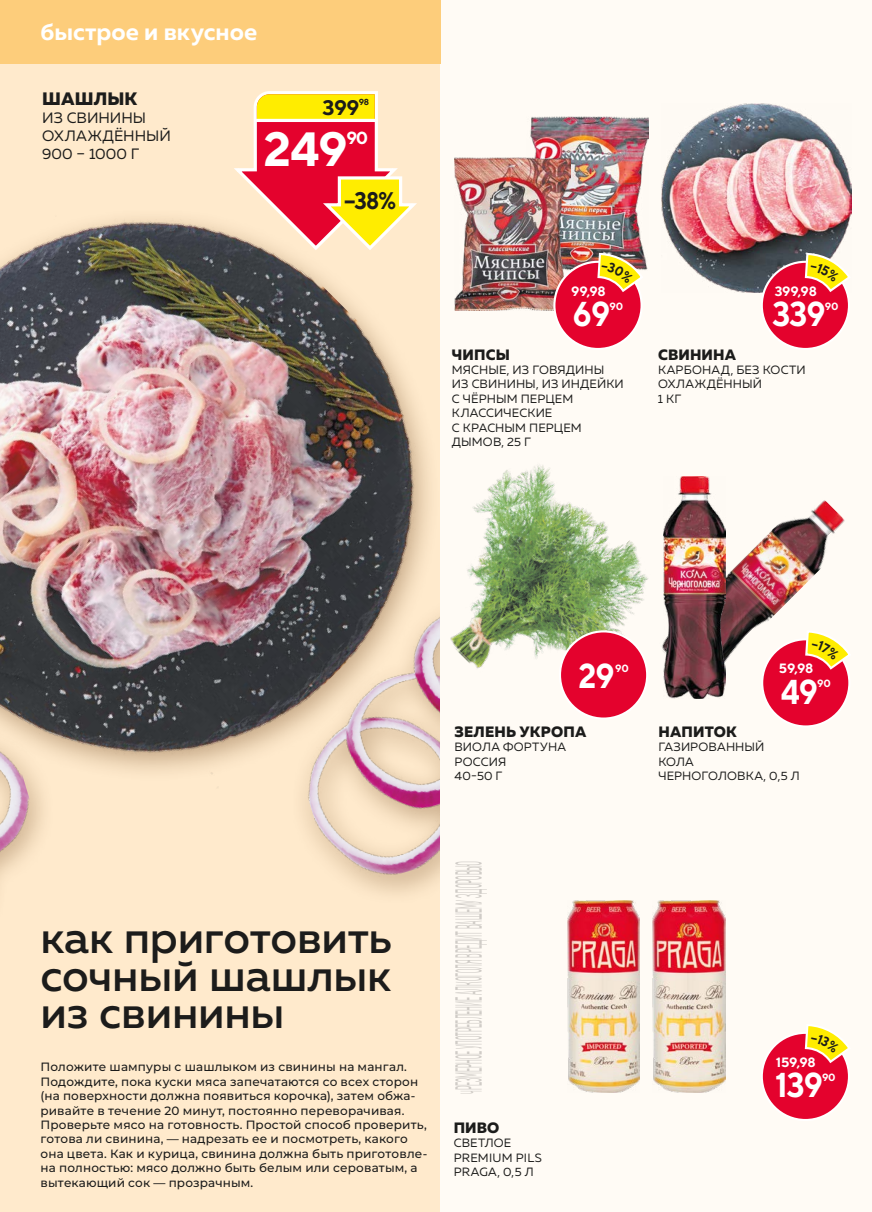
<style>
.page{position:relative;width:872px;height:1212px;background:#fff}
.page>*{position:absolute;margin:0;border:0;box-sizing:border-box;transform-origin:0 0}
.t1{font:700 48px "TT Norms";color:#fff}
.t2{font:500 45px/37.5px "Muller";letter-spacing:-.005em;color:#1c1c1b;text-align:justify}
.t3{font:300 37.5px "PF Din Text Cond Pro";letter-spacing:-.005em;color:#d0d0d0;scale:.24 1}
.t4{font:700 34.5px "TT Norms";letter-spacing:-.025em;color:#fff;scale:.9 1}
.t5{font:700 24px "Muller";color:#fff}
.t6{font:700 24px "TT Norms";color:#1c1c1b;scale:.9 1}
.t7{font:700 21px "TT Norms";color:#1c1c1b}
.t8{font:800 18px "Muller";letter-spacing:.005em;color:#1c1c1b}
.t9{font:700 17.55px "TT Norms";color:#fff}
.t10{font:800 15px "Muller";letter-spacing:.01em;color:#1c1c1b}
.t11{font:15px/18px "Muller";color:#1c1c1b}
.t12{font:700 13.5px "TT Norms";letter-spacing:-.015em;color:#fff}
.t13{font:100 12px/14.4px "Montserrat";letter-spacing:.015em;color:#1c1c1b}
.t14{font:12px/14.4px "Muller";letter-spacing:.01em;color:#1c1c1b}
.t15{font:700 10.5px "TT Norms";letter-spacing:-.025em;color:#fff}
.t16{font:700 8.7px "TT Norms";color:#1c1c1b}
.s1{font-size:30px}
</style>
<div class="page">
<div style="left:0;top:64px;width:440px;height:1148px;background:#ffeacc"></div>
<img style="left:331px;top:860px;width:109px;height:33px">
<div style="left:440px;top:0;width:432px;height:1212px;background:#fffbf5"></div>
<div style="left:0;top:0;width:440px;height:64px;background:#fdcd7b"></div>
<svg style="left:253px;top:91px;width:125px;height:21px;background:#feed33"></svg>
<div style="left:762px;top:1033px;width:87px;height:87px;background:#e4022d;border-radius:50%"></div>
<div style="left:760px;top:1032px;width:90px;height:89px;border:2px solid #fff;border-radius:50%"></div>
<div style="left:762px;top:639px;width:87px;height:87px;background:#e4022d;border-radius:50%"></div>
<img style="left:725px;top:500px;width:120px;height:189px">
<img style="left:652px;top:901px;width:73px;height:191px">
<img style="left:567px;top:901px;width:73px;height:191px">
<img style="left:681px;top:476px;width:44px;height:222px">
<img style="left:662px;top:104px;width:189px;height:189px">
<div style="left:762px;top:262px;width:87px;height:87px;background:#e4022d;border-radius:50%"></div>
<div style="left:760px;top:261px;width:90px;height:89px;border:2px solid #fff;border-radius:50%"></div>
<img style="left:0;top:112px;width:507px;height:748px">
<img style="left:530px;top:117px;width:118px;height:153px">
<img style="left:454px;top:157px;width:116px;height:153px">
<div style="left:554px;top:262px;width:87px;height:87px;background:#e4022d;border-radius:50%"></div>
<img style="left:391px;top:443px;width:290px;height:289px">
<div style="left:560px;top:631px;width:87px;height:87px;background:#e4022d;border-radius:50%"></div>
<div style="left:559px;top:630px;width:89px;height:90px;border:2px solid #fff;border-radius:50%"></div>
<svg style="left:803px;top:1026px;width:47px;height:90px"></svg>
<svg style="left:804px;top:629px;width:45px;height:94px"></svg>
<svg style="left:803px;top:252px;width:48px;height:93px"></svg>
<svg style="left:596px;top:252px;width:49px;height:93px"></svg>
<h3 class="t5" style="left:40px;top:17px;width:218px">быстрое и вкусное</h3>
<h3 class="t8" style="left:42px;top:87px;width:96px">ШАШЛЫК</h3>
<p class="t11" style="left:42px;top:109px;width:130px">ИЗ СВИНИНЫ<br>ОХЛАЖДЁННЫЙ<br>900 – 1000 Г</p>
<h3 class="t7" style="left:322px;top:94px;width:38px">399</h3>
<p class="t16" style="left:359px;top:97px;width:12px">98</p>
<h1 class="t1" style="left:263px;top:119px;width:86px">249</h1>
<h3 class="t9" style="left:346px;top:127px;width:23px">90</h3>
<h3 class="t6" style="left:344px;top:185px;width:59px">−38%</h3>
<p class="t12" style="left:571px;top:283px;width:36px">99,98</p>
<p class="t12" style="left:774px;top:283px;width:44px">399,98</p>
<h3 class="t4" style="left:573px;top:293px;width:43px">69</h3>
<p class="t15" style="left:609px;top:300px;width:15px">90</p>
<h3 class="t4" style="left:772px;top:293px;width:61px">339</h3>
<p class="t15" style="left:824px;top:300px;width:15px">90</p>
<p class="t10" style="left:452px;top:345px;width:60px">ЧИПСЫ</p>
<p class="t14" style="left:452px;top:362px;width:173px">МЯСНЫЕ, ИЗ ГОВЯДИНЫ<br>ИЗ СВИНИНЫ, ИЗ ИНДЕЙКИ<br>С ЧЁРНЫМ ПЕРЦЕМ<br>КЛАССИЧЕСКИЕ<br>С КРАСНЫМ ПЕРЦЕМ<br>ДЫМОВ, 25 Г</p>
<p class="t10" style="left:658px;top:345px;width:80px">СВИНИНА</p>
<p class="t14" style="left:658px;top:362px;width:149px">КАРБОНАД, БЕЗ КОСТИ<br>ОХЛАЖДЁННЫЙ<br>1 КГ</p>
<h3 class="t4" style="left:578px;top:654px;width:42px">29</h3>
<p class="t15" style="left:615px;top:661px;width:15px">90</p>
<p class="t10" style="left:454px;top:722px;width:133px">ЗЕЛЕНЬ УКРОПА</p>
<p class="t14" style="left:454px;top:740px;width:113px">ВИОЛА ФОРТУНА<br>РОССИЯ<br>40-50 Г</p>
<p class="t12" style="left:779px;top:660px;width:36px">59,98</p>
<h3 class="t4" style="left:780px;top:670px;width:43px">49</h3>
<p class="t15" style="left:817px;top:677px;width:15px">90</p>
<p class="t10" style="left:658px;top:722px;width:80px">НАПИТОК</p>
<p class="t14" style="left:658px;top:740px;width:143px">ГАЗИРОВАННЫЙ<br>КОЛА<br>ЧЕРНОГОЛОВКА, 0,5 Л</p>
<h2 class="t2" style="left:40px;top:918px;width:353px">как приготовить сочный шашлык из свинины</h2>
<p class="t13" style="left:40px;top:1060px;width:388px">Положите шампуры с шашлыком из свинины на мангал.<br>Подождите, пока куски мяса запечатаются со всех сторон (на поверхности должна появиться корочка), затем обжа&shy;ривайте в течение 20 минут, постоянно переворачивая.<br>Проверьте мясо на готовность. Простой способ проверить, готова ли свинина, — надрезать ее и посмотреть, какого она цвета. Как и курица, свинина должна быть приготовле&shy;на полностью: мясо должно быть белым или сероватым, а вытекающий сок — прозрачным.</p>
<h3 class="t3" style="left:447px;top:1094px;width:972px;rotate:-90deg"><span class="s1">Ч</span>РЕЗМЕРНОЕ УПОТРЕБЛЕНИЕ АЛКОГОЛЯ ВРЕДИТ ВАШЕМУ ЗДОРОВЬЮ</h3>
<p class="t10" style="left:454px;top:1118px;width:47px">ПИВО</p>
<p class="t14" style="left:454px;top:1135px;width:90px">СВЕТЛОЕ<br>PREMIUM PILS<br>PRAGA, 0,5 Л</p>
<p class="t12" style="left:776px;top:1053px;width:41px">159,98</p>
<h3 class="t4" style="left:775px;top:1063px;width:55px">139</h3>
<p class="t15" style="left:822px;top:1070px;width:15px">90</p>
</div>
